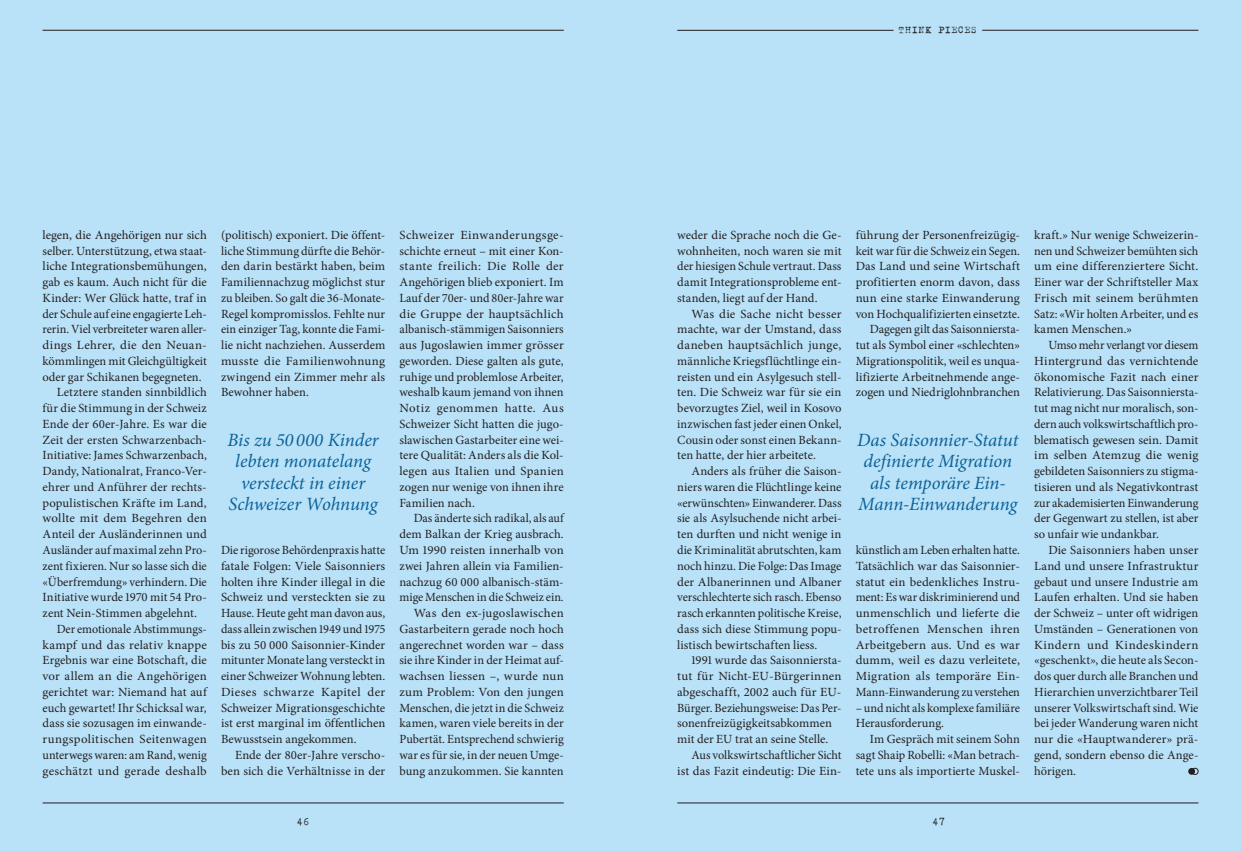
<style>
.page{position:relative;width:1241px;height:851px;background:#fff}
.page>*{position:absolute;margin:0;border:0;box-sizing:border-box;transform-origin:0 0}
.t1{font:italic 18.75px/21.2px "Minion Pro";letter-spacing:-.005em;color:#0b6299;text-align:center}
.t2{font:12.5px/15.8px "Minion Pro";color:#231f20;text-align:justify}
.t3{font:11.25px "Trixie Text";letter-spacing:.03em;color:#231f20}
</style>
<div class="page">
<div style="left:0;top:0;width:1240px;height:850px;background:#b9e1f7"></div>
<hr style="left:43px;top:30px;width:520px;height:1px;background:#231f20">
<hr style="left:677px;top:30px;width:216px;height:1px;background:#231f20">
<hr style="left:981px;top:30px;width:217px;height:1px;background:#231f20">
<svg style="left:1187px;top:767px;width:7px;height:7px"></svg>
<div style="left:1191px;top:767px;width:7px;height:7px;border:1px solid #231f20;border-radius:50%"></div>
<hr style="left:43px;top:802px;width:520px;height:1px;background:#231f20">
<hr style="left:677px;top:802px;width:521px;height:1px;background:#231f20">
<p class="t3" style="left:898px;top:23px;width:80px">THINK PIECES</p>
<p class="t2" style="left:43px;top:227px;width:166px">legen, die Angehörigen nur sich selber. Unterstützung, etwa staat&shy;liche Integrationsbemühungen, gab es kaum. Auch nicht für die Kinder: Wer Glück hatte, traf in der Schule auf eine engagierte Leh&shy;rerin. Viel verbreiteter waren aller&shy;dings Lehrer, die den Neuan&shy;kömmlingen mit Gleichgültigkeit oder gar Schikanen begegneten.</p>
<p class="t2" style="left:43px;top:384px;width:166px;text-indent:14px">Letztere standen sinnbildlich für die Stimmung in der Schweiz Ende der 60er-Jahre. Es war die Zeit der ersten Schwarzenbach-Initiative: James Schwarzenbach, Dandy, Nationalrat, Franco-Ver&shy;ehrer und Anführer der rechts&shy;populistischen Kräfte im Land, wollte mit dem Begehren den Anteil der Ausländerinnen und Ausländer auf maximal zehn Pro&shy;zent fixieren. Nur so lasse sich die «Überfremdung» verhindern. Die Initiative wurde 1970 mit 54 Pro&shy;zent Nein-Stimmen abgelehnt.</p>
<p class="t2" style="left:43px;top:621px;width:166px;text-indent:14px">Der emotionale Abstimmungs&shy;kampf und das relativ knappe Ergebnis war eine Botschaft, die vor allem an die Angehörigen gerichtet war: Niemand hat auf euch gewartet! Ihr Schicksal war, dass sie sozusagen im einwande&shy;rungspolitischen Seitenwagen unterwegs waren: am Rand, wenig geschätzt und gerade deshalb</p>
<p class="t2" style="left:221px;top:227px;width:166px">(politisch) exponiert. Die öffent&shy;liche Stimmung dürfte die Behör&shy;den darin bestärkt haben, beim Familiennachzug möglichst stur zu bleiben. So galt die 36-Monate-Regel kompromisslos. Fehlte nur ein einziger Tag, konnte die Fami&shy;lie nicht nachziehen. Ausserdem musste die Familienwohnung zwingend ein Zimmer mehr als Bewohner haben.</p>
<p class="t1" style="left:227px;top:429px;width:153px">Bis zu 50 000 Kinder lebten monatelang versteckt in einer<br>Schweizer Wohnung</p>
<p class="t2" style="left:221px;top:542px;width:166px">Die rigorose Behördenpraxis hatte fatale Folgen: Viele Saisonniers holten ihre Kinder illegal in die Schweiz und versteckten sie zu Hause. Heute geht man davon aus, dass allein zwischen 1949 und 1975 bis zu 50 000 Saisonnier-Kinder mitunter Monate lang versteckt in einer Schweizer Wohnung lebten.<br>Dieses schwarze Kapitel der Schweizer Migrationsgeschichte ist erst marginal im öffentlichen Bewusstsein angekommen.</p>
<p class="t2" style="left:221px;top:747px;width:166px;text-align:right">Ende der 80er-Jahre verscho&shy;ben sich die Verhältnisse in der</p>
<p class="t2" style="left:399px;top:227px;width:166px">Schweizer Einwanderungsge&shy;schichte erneut – mit einer Kon&shy;stante freilich: Die Rolle der Angehörigen blieb exponiert. Im Lauf der 70er- und 80er-Jahre war die Gruppe der hauptsächlich albanisch-stämmigen Saisonniers aus Jugoslawien immer grösser geworden. Diese galten als gute, ruhige und problemlose Arbeiter, weshalb kaum jemand von ihnen Notiz genommen hatte. Aus Schweizer Sicht hatten die jugo&shy;slawischen Gastarbeiter eine wei&shy;tere Qualität: Anders als die Kol&shy;legen aus Italien und Spanien zogen nur wenige von ihnen ihre Familien nach.</p>
<p class="t2" style="left:399px;top:510px;width:166px;text-indent:14px">Das änderte sich radikal, als auf dem Balkan der Krieg ausbrach.<br>Um 1990 reisten innerhalb von zwei Jahren allein via Familien&shy;nachzug 60 000 albanisch-stäm&shy;mige Menschen in die Schweiz ein.</p>
<p class="t2" style="left:399px;top:605px;width:166px;text-indent:14px">Was den ex-jugoslawischen Gastarbeitern gerade noch hoch angerechnet worden war – dass sie ihre Kinder in der Heimat auf&shy;wachsen liessen –, wurde nun zum Problem: Von den jungen Menschen, die jetzt in die Schweiz kamen, waren viele bereits in der Pubertät. Entsprechend schwierig war es für sie, in der neuen Umge&shy;bung anzukommen. Sie kannten</p>
<p class="t2" style="left:677px;top:227px;width:166px">weder die Sprache noch die Ge&shy;wohnheiten, noch waren sie mit der hiesigen Schule vertraut. Dass damit Integrationsprobleme ent&shy;standen, liegt auf der Hand.</p>
<p class="t2" style="left:677px;top:306px;width:166px;text-indent:14px">Was die Sache nicht besser machte, war der Umstand, dass daneben hauptsächlich junge, männliche Kriegsflüchtlinge ein&shy;reisten und ein Asylgesuch stell&shy;ten. Die Schweiz war für sie ein bevorzugtes Ziel, weil in Kosovo inzwischen fast jeder einen Onkel, Cousin oder sonst einen Bekann&shy;ten hatte, der hier arbeitete.</p>
<p class="t2" style="left:677px;top:463px;width:166px;text-indent:14px">Anders als früher die Saison&shy;niers waren die Flüchtlinge keine «erwünschten» Einwanderer. Dass sie als Asylsuchende nicht arbei&shy;ten durften und nicht wenige in die Kriminalität abrutschten, kam noch hinzu. Die Folge: Das Image der Albanerinnen und Albaner verschlechterte sich rasch. Ebenso rasch erkannten politische Kreise, dass sich diese Stimmung popu&shy;listisch bewirtschaften liess.</p>
<p class="t2" style="left:677px;top:652px;width:166px;text-align:left;text-indent:14px">1991 wurde das Saisonniersta&shy;tut für Nicht-EU-Bürgerinnen abgeschafft, 2002 auch für EU-<br>Bürger. Beziehungsweise: Das Per&shy;sonenfreizügigkeitsabkommen mit der EU trat an seine Stelle.</p>
<p class="t2" style="left:677px;top:747px;width:166px;text-align:right">Aus volkswirtschaftlicher Sicht ist das Fazit eindeutig: Die Ein-</p>
<p class="t2" style="left:855px;top:227px;width:166px">führung der Personenfreizügig&shy;keit war für die Schweiz ein Segen.<br>Das Land und seine Wirtschaft profitierten enorm davon, dass nun eine starke Einwanderung von Hochqualifizierten einsetzte.</p>
<p class="t2" style="left:855px;top:321px;width:166px;text-indent:14px">Dagegen gilt das Saisonniersta&shy;tut als Symbol einer «schlechten» Migrationspolitik, weil es unqua&shy;lifizierte Arbeitnehmende ange&shy;zogen und Niedriglohnbranchen</p>
<p class="t1" style="left:857px;top:429px;width:163px">Das Saisonnier-Statut definierte Migration als temporäre Ein-<br>Mann-Einwanderung</p>
<p class="t2" style="left:855px;top:542px;width:166px">künstlich am Leben erhalten hatte.<br>Tatsächlich war das Saisonnier&shy;statut ein bedenkliches Instru&shy;ment: Es war diskriminierend und unmenschlich und lieferte die betroffenen Menschen ihren Arbeitgebern aus. Und es war dumm, weil es dazu verleitete, Migration als temporäre Ein-Mann-Einwanderung zu verstehen</p>
<p class="t2" style="left:855px;top:699px;width:166px">– und nicht als komplexe familiäre<br>Herausforderung.</p>
<p class="t2" style="left:855px;top:731px;width:166px;text-indent:14px">Im Gespräch mit seinem Sohn sagt Shaip Robelli: «Man betrach&shy;tete uns als importierte Muskel-</p>
<p class="t2" style="left:1033px;top:227px;width:166px">kraft.» Nur wenige Schweizerin&shy;nen und Schweizer bemühten sich um eine differenziertere Sicht.<br>Einer war der Schriftsteller Max Frisch mit seinem berühmten Satz: «Wir holten Arbeiter, und es kamen Menschen.»</p>
<p class="t2" style="left:1033px;top:337px;width:166px;text-indent:14px">Umso mehr verlangt vor diesem Hintergrund das vernichtende ökonomische Fazit nach einer Relativierung. Das Saisonniersta&shy;tut mag nicht nur moralisch, son&shy;dern auch volkswirtschaftlich pro&shy;blematisch gewesen sein. Damit im selben Atemzug die wenig gebildeten Saisonniers zu stigma&shy;tisieren und als Negativkontrast zur akademisierten Einwanderung der Gegenwart zu stellen, ist aber so unfair wie undankbar.</p>
<p class="t2" style="left:1033px;top:542px;width:166px;text-indent:14px">Die Saisonniers haben unser Land und unsere Infrastruktur gebaut und unsere Industrie am Laufen erhalten. Und sie haben der Schweiz – unter oft widrigen Umständen – Generationen von Kindern und Kindeskindern «geschenkt», die heute als Secon&shy;dos quer durch alle Branchen und Hierarchien unverzichtbarer Teil unserer Volkswirtschaft sind. Wie bei jeder Wanderung waren nicht nur die «Hauptwanderer» prä&shy;gend, sondern ebenso die Ange&shy;hörigen.</p>
<p class="t3" style="left:297px;top:815px;width:14px">46</p>
<p class="t3" style="left:932px;top:815px;width:14px">47</p>
</div>
